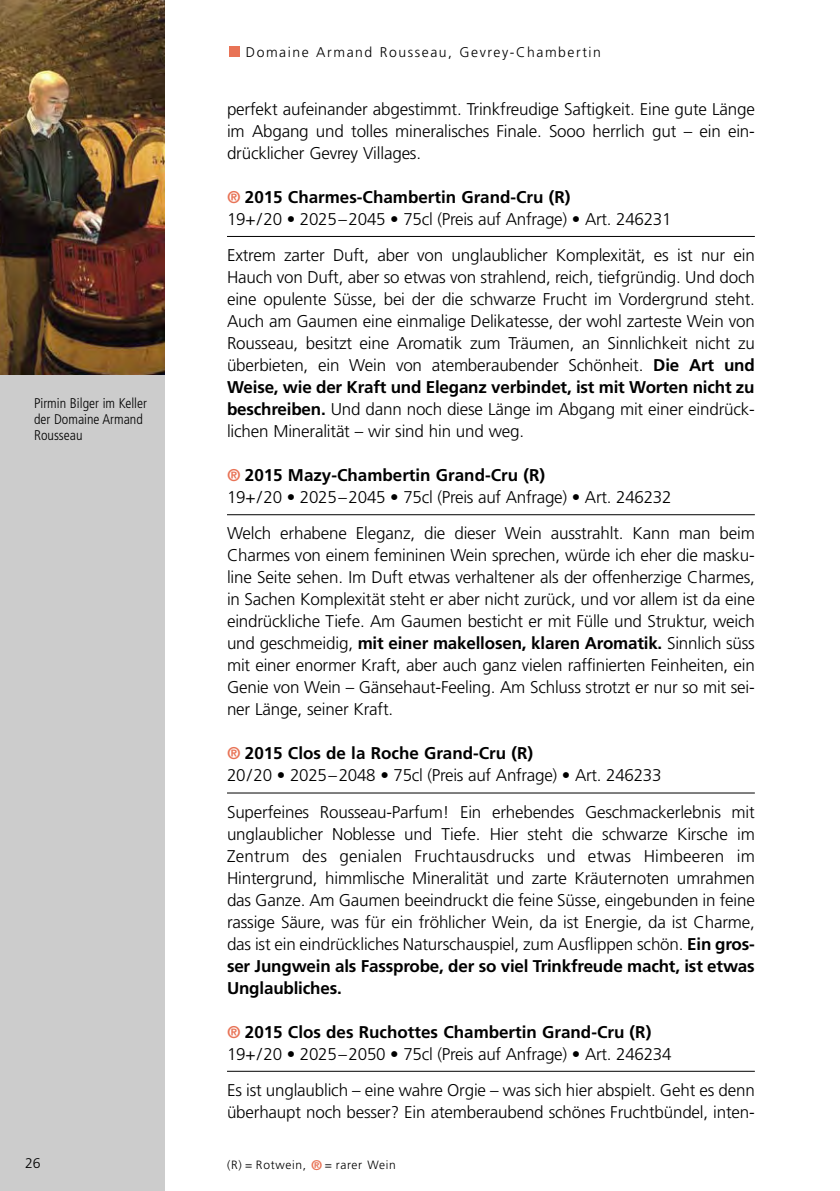
<style>
.page{position:relative;width:840px;height:1191px;background:#fff}
.page>*{position:absolute;margin:0;border:0;box-sizing:border-box;transform-origin:0 0}
.t1{font:300 17px/22px "Frutiger";letter-spacing:-.01em;color:#000}
.t2{font:300 condensed 14px/16px "Frutiger";color:#000}
.t3{font:300 14px "Frutiger";letter-spacing:.11em;color:#000}
.t4{font:300 12px "Frutiger";letter-spacing:.055em;color:#000}
.s1{font-weight:700;color:#e87356}
.s2{font-weight:700}
.s3{font-weight:700;font-size:14px;color:#e87356}
</style>
<div class="page">
<div style="left:0;top:0;width:164px;height:1191px;background:#ccc"></div>
<hr style="left:227px;top:236px;width:527px;height:1px;background:#000">
<hr style="left:227px;top:514px;width:527px;height:1px;background:#000">
<hr style="left:227px;top:792px;width:527px;height:1px;background:#000">
<hr style="left:227px;top:1071px;width:527px;height:1px;background:#000">
<div style="left:229px;top:47px;width:10px;height:10px;background:#e87356"></div>
<img style="left:0;top:0;width:164px;height:374px">
<p class="t2" style="left:34px;top:396px;width:114px">Pirmin Bilger im Keller der Domaine Armand<br>Rousseau</p>
<p class="t3" style="left:25px;top:1157px;width:17px">26</p>
<p class="t3" style="left:246px;top:46px;width:356px">Domaine Armand Rousseau, Gevrey-Chambertin</p>
<p class="t1" style="left:227px;top:99px;width:529px;text-align:justify">perfekt aufeinander abgestimmt. Trinkfreudige Saftigkeit. Eine gute Länge im Abgang und tolles mineralisches Finale. Sooo herrlich gut – ein ein&shy;drücklicher Gevrey Villages.</p>
<p class="t1" style="left:227px;top:187px;width:446px"><span class="s1">®</span> <span class="s2">2015 Charmes-Chambertin Grand-Cru (R)<br></span>19+/20 • 2025–2045 • 75cl (Preis auf Anfrage) • Art. 246231</p>
<p class="t1" style="left:227px;top:245px;width:529px;text-align:justify">Extrem zarter Duft, aber von unglaublicher Komplexität, es ist nur ein Hauch von Duft, aber so etwas von strahlend, reich, tiefgründig. Und doch eine opulente Süsse, bei der die schwarze Frucht im Vordergrund steht.<br>Auch am Gaumen eine einmalige Delikatesse, der wohl zarteste Wein von Rousseau, besitzt eine Aromatik zum Träumen, an Sinnlichkeit nicht zu überbieten, ein Wein von atemberaubender Schönheit. <span class="s2">Die Art und Weise, wie der Kraft und Eleganz verbindet, ist mit Worten nicht zu beschreiben.</span> Und dann noch diese Länge im Abgang mit einer eindrück&shy;lichen Mineralität – wir sind hin und weg.</p>
<p class="t1" style="left:227px;top:465px;width:446px"><span class="s1">®</span> <span class="s2">2015 Mazy-Chambertin Grand-Cru (R)<br></span>19+/20 • 2025–2045 • 75cl (Preis auf Anfrage) • Art. 246232</p>
<p class="t1" style="left:227px;top:524px;width:529px;text-align:justify">Welch erhabene Eleganz, die dieser Wein ausstrahlt. Kann man beim Charmes von einem femininen Wein sprechen, würde ich eher die masku&shy;line Seite sehen. Im Duft etwas verhaltener als der offenherzige Charmes, in Sachen Komplexität steht er aber nicht zurück, und vor allem ist da eine eindrückliche Tiefe. Am Gaumen besticht er mit Fülle und Struktur, weich und geschmeidig, <span class="s2">mit einer makellosen, klaren Aromatik.</span> Sinnlich süss mit einer enormer Kraft, aber auch ganz vielen raffinierten Feinheiten, ein Genie von Wein – Gänsehaut-Feeling. Am Schluss strotzt er nur so mit sei&shy;ner Länge, seiner Kraft.</p>
<p class="t1" style="left:227px;top:744px;width:436px"><span class="s1">®</span> <span class="s2">2015 Clos de la Roche Grand-Cru (R)<br></span>20/20 • 2025–2048 • 75cl (Preis auf Anfrage) • Art. 246233</p>
<p class="t1" style="left:227px;top:802px;width:529px;text-align:justify">Superfeines Rousseau-Parfum! Ein erhebendes Geschmackerlebnis mit unglaublicher Noblesse und Tiefe. Hier steht die schwarze Kirsche im Zentrum des genialen Fruchtausdrucks und etwas Himbeeren im Hintergrund, himmlische Mineralität und zarte Kräuternoten umrahmen das Ganze. Am Gaumen beeindruckt die feine Süsse, eingebunden in feine rassige Säure, was für ein fröhlicher Wein, da ist Energie, da ist Charme, das ist ein eindrückliches Naturschauspiel, zum Ausflippen schön. <span class="s2">Ein gros&shy;ser Jungwein als Fassprobe, der so viel Trinkfreude macht, ist etwas Unglaubliches.</span></p>
<p class="t1" style="left:227px;top:1022px;width:446px"><span class="s1">®</span> <span class="s2">2015 Clos des Ruchottes Chambertin Grand-Cru (R)<br></span>19+/20 • 2025–2050 • 75cl (Preis auf Anfrage) • Art. 246234</p>
<p class="t1" style="left:227px;top:1080px;width:529px">Es ist unglaublich – eine wahre Orgie – was sich hier abspielt. Geht es denn überhaupt noch besser? Ein atemberaubend schönes Fruchtbündel, inten-</p>
<p class="t4" style="left:227px;top:1159px;width:170px">(R) = Rotwein, <span class="s3">®</span> = rarer Wein</p>
</div>
